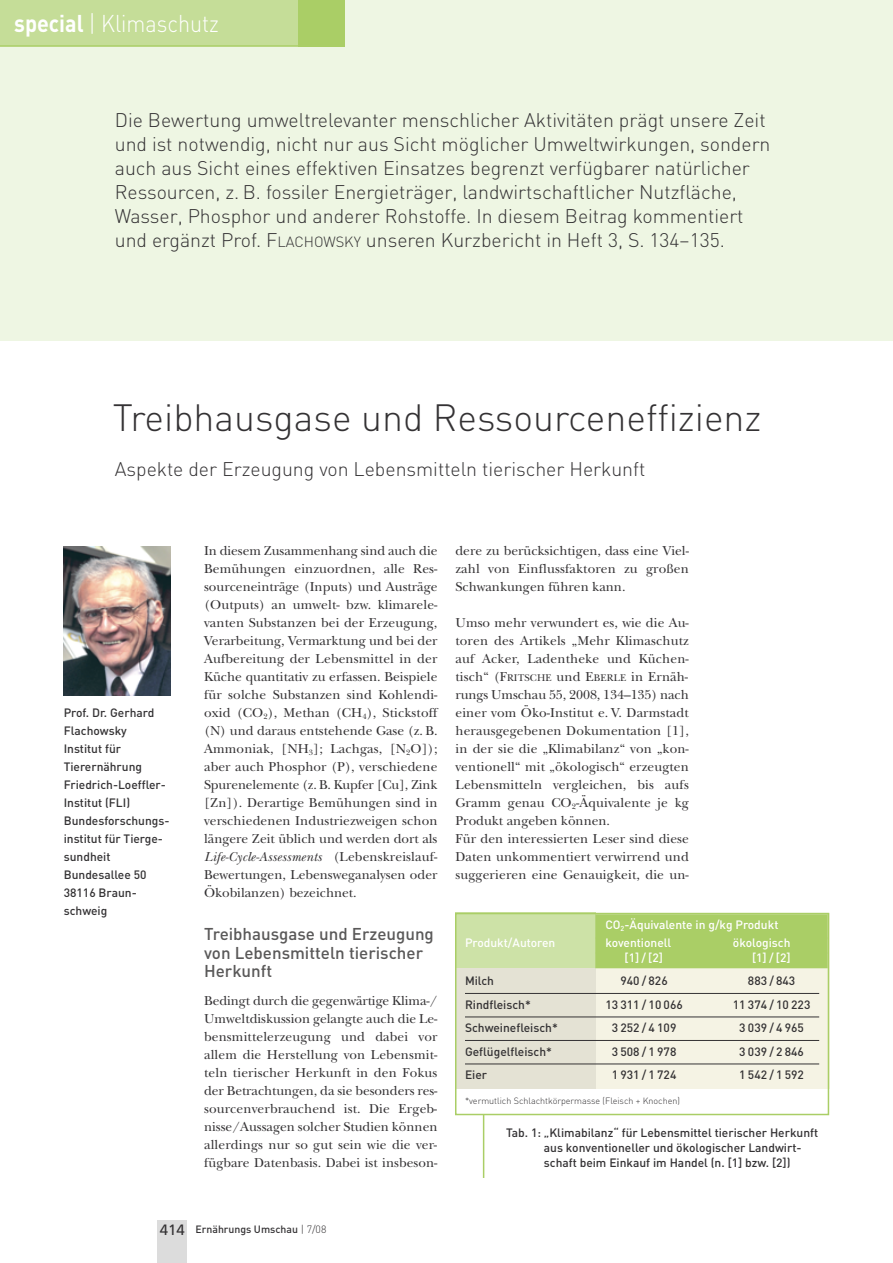
<style>
.page{position:relative;width:893px;height:1263px;background:#fff}
.page>*{position:absolute;margin:0;border:0;box-sizing:border-box;transform-origin:0 0}
.t1{font:300 37.5px "DIN";color:#343234}
.t2{font:300 24px "DIN";color:#fff;scale:.9 1}
.t3{font:300 19.5px/24px "DIN";color:#343234}
.t4{font:500 16.95px/18.8px "DIN";color:#5a5959}
.t5{font:13.5px/18px "New Baskerville";letter-spacing:.01em;color:#343234;text-align:justify}
.t6{font:500 12px/18px "DIN";color:#343234}
.t7{font:500 12px "DIN";color:#fff}
.t8{font:500 10.5px "DIN";color:#343234}
.t9{font:300 9px "DIN";color:#343234}
.s1{font-weight:700}
.s2{font-size:14.7px}
.s3{font-style:italic}
.s4{font-size:10.2px}
.s5{font-family:"Frutiger";font-weight:400;font-size:15px}
.s6{font-weight:300}
</style>
<div class="page">
<div style="left:455px;top:913px;width:374px;height:176px;background:#f5f3e4"></div>
<div style="left:455px;top:913px;width:140px;height:176px;background:#e4e2d4"></div>
<div style="left:455px;top:913px;width:140px;height:55px;background:#cde2a7"></div>
<div style="left:0;top:0;width:893px;height:340px;background:#eef6e3"></div>
<div style="left:157px;top:1220px;width:30px;height:43px;background:#dcdcdc"></div>
<div style="left:0;top:0;width:298px;height:47px;background:#c5dd98"></div>
<div style="left:298px;top:0;width:46px;height:47px;background:#aace66"></div>
<img style="left:64px;top:547px;width:106px;height:149px">
<div style="left:455px;top:913px;width:374px;height:202px;border:2px solid #aace66"></div>
<div style="left:595px;top:914px;width:233px;height:24px;background:#aace66"></div>
<div style="left:595px;top:938px;width:233px;height:15px;background:#aace66"></div>
<div style="left:595px;top:953px;width:233px;height:15px;background:#aace66"></div>
<hr style="left:465px;top:993px;width:354px;height:1px;background:#343234">
<hr style="left:465px;top:1016px;width:354px;height:1px;background:#343234">
<hr style="left:465px;top:1040px;width:354px;height:1px;background:#343234">
<hr style="left:465px;top:1063px;width:354px;height:1px;background:#343234">
<hr style="left:483px;top:1115px;width:1px;height:63px;background:#aace66">
<h2 class="t2" style="left:14px;top:15px;width:229px"><span class="s1">special</span> | Klimaschutz</h2>
<p class="t3" style="left:115px;top:110px;width:657px">Die Bewertung umweltrelevanter menschlicher Aktivitäten prägt unsere Zeit und ist notwendig, nicht nur aus Sicht möglicher Umweltwirkungen, sondern auch aus Sicht eines effektiven Einsatzes begrenzt verfügbarer natürlicher Ressourcen, z. B. fossiler Energieträger, landwirtschaftlicher Nutzfläche, Wasser, Phosphor und anderer Rohstoffe. In diesem Beitrag kommentiert und ergänzt Prof. F<span class="s2">LACHOWSKY</span> unseren Kurzbericht in Heft 3, S. 134–135.</p>
<h1 class="t1" style="left:113px;top:404px;width:650px">Treibhausgase und Ressourceneffizienz</h1>
<h3 class="t3" style="left:115px;top:459px;width:532px">Aspekte der Erzeugung von Lebensmitteln tierischer Herkunft</h3>
<p class="t6" style="left:64px;top:705px;width:107px">Prof. Dr. Gerhard<br>Flachowsky<br>Institut für<br>Tierernährung<br>Friedrich-Loeffler-<br>Institut (FLI)<br>Bundesforschungs&shy;institut für Tierge&shy;sundheit<br>Bundesallee 50<br>38116 Braun&shy;schweig</p>
<p class="t5" style="left:204px;top:543px;width:235px">In diesem Zusammenhang sind auch die Bemühungen einzuordnen, alle Res&shy;sourceneinträge (Inputs) und Austräge (Outputs) an umwelt- bzw. klimarele&shy;vanten Substanzen bei der Erzeugung, Verarbeitung, Vermarktung und bei der Aufbereitung der Lebensmittel in der Küche quantitativ zu erfassen. Beispiele für solche Substanzen sind Kohlendi&shy;oxid (CO<sub>2</sub>), Methan (CH<sub>4</sub>), Stickstoff (N) und daraus entstehende Gase (z. B.<br>Ammoniak, [NH<sub>3</sub>]; Lachgas, [N<sub>2</sub>O]); aber auch Phosphor (P), verschiedene Spurenelemente (z. B. Kupfer [Cu], Zink [Zn]). Derartige Bemühungen sind in verschiedenen Industriezweigen schon längere Zeit üblich und werden dort als <span class="s3">Life-Cycle-Assessments</span> (Lebenskreislauf-Bewertungen, Lebensweganalysen oder Ökobilanzen) bezeichnet.</p>
<p class="t4" style="left:204px;top:926px;width:231px">Treibhausgase und Erzeugung von Lebensmitteln tierischer<br>Herkunft</p>
<p class="t5" style="left:204px;top:993px;width:235px">Bedingt durch die gegenwärtige Klima-/ Umweltdiskussion gelangte auch die Le&shy;bensmittelerzeugung und dabei vor allem die Herstellung von Lebensmit&shy;teln tierischer Herkunft in den Fokus der Betrachtungen, da sie besonders res&shy;sourcenverbrauchend ist. Die Ergeb&shy;nisse/Aussagen solcher Studien können allerdings nur so gut sein wie die ver&shy;fügbare Datenbasis. Dabei ist insbeson-</p>
<p class="t5" style="left:455px;top:543px;width:235px">dere zu berücksichtigen, dass eine Viel&shy;zahl von Einflussfaktoren zu großen Schwankungen führen kann.</p>
<p class="t5" style="left:455px;top:615px;width:235px;text-align:left">Umso mehr verwundert es, wie die Au&shy;toren des Artikels „Mehr Klimaschutz auf Acker, Ladentheke und Küchen&shy;tisch“ (F<span class="s4">RITSCHE</span> und E<span class="s4">BERLE</span> in Ernäh&shy;rungs Umschau 55, 2008, 134–135) nach einer vom Öko-Institut e. V. Darmstadt herausgegebenen Dokumentation [1], in der sie die „Klimabilanz“ von „kon&shy;ventionell“ mit „ökologisch“ erzeugten Lebensmitteln vergleichen, bis aufs Gramm genau CO<sub>2</sub>-Äquivalente je kg Produkt angeben können.<br>Für den interessierten Leser sind diese Daten unkommentiert verwirrend und suggerieren eine Genauigkeit, die un-</p>
<p class="t7" style="left:605px;top:920px;width:175px">CO<sub>2</sub>-Äquivalente in g/kg Produkt</p>
<p class="t7" style="left:465px;top:938px;width:92px">Produkt/Autoren</p>
<p class="t7" style="left:605px;top:938px;width:67px">koventionell</p>
<p class="t7" style="left:733px;top:938px;width:59px">ökologisch</p>
<p class="t7" style="left:624px;top:953px;width:40px">[1] / [2]</p>
<p class="t7" style="left:752px;top:953px;width:40px">[1] / [2]</p>
<p class="t6" style="left:465px;top:973px;width:30px">Milch</p>
<p class="t6" style="left:620px;top:973px;width:49px">940 / 826</p>
<p class="t6" style="left:748px;top:973px;width:49px">883 / 843</p>
<p class="t6" style="left:465px;top:997px;width:67px">Rindfleisch*</p>
<p class="t6" style="left:605px;top:997px;width:79px">13 311 / 10 066</p>
<p class="t6" style="left:733px;top:997px;width:79px">11 374 / 10 223</p>
<p class="t6" style="left:465px;top:1020px;width:94px">Schweinefleisch*</p>
<p class="t6" style="left:612px;top:1020px;width:66px">3252/4109</p>
<p class="t6" style="left:739px;top:1020px;width:66px">3039/4965</p>
<p class="t6" style="left:465px;top:1044px;width:88px">Geflügelfleisch*</p>
<p class="t6" style="left:612px;top:1044px;width:66px">3508/1978</p>
<p class="t6" style="left:739px;top:1044px;width:66px">3039/2846</p>
<p class="t6" style="left:465px;top:1067px;width:24px">Eier</p>
<p class="t6" style="left:612px;top:1067px;width:66px">1931/1724</p>
<p class="t6" style="left:739px;top:1067px;width:66px">1542/1592</p>
<p class="t9" style="left:465px;top:1098px;width:217px">*vermutlich Schlachtkörpermasse (Fleisch + Knochen)</p>
<p class="t6" style="left:544px;top:1126px;width:276px;line-height:15px;text-indent:-38px">Tab. 1: „Klimabilanz“ für Lebensmittel tierischer Herkunft aus konventioneller und ökologischer Landwirt&shy;schaft beim Einkauf im Handel (n. [1] bzw. [2])</p>
<p class="t8" style="left:160px;top:1225px;width:168px"><span class="s5">414</span> Ernährungs Umschau <span class="s6">| 7/08</span></p>
</div>
